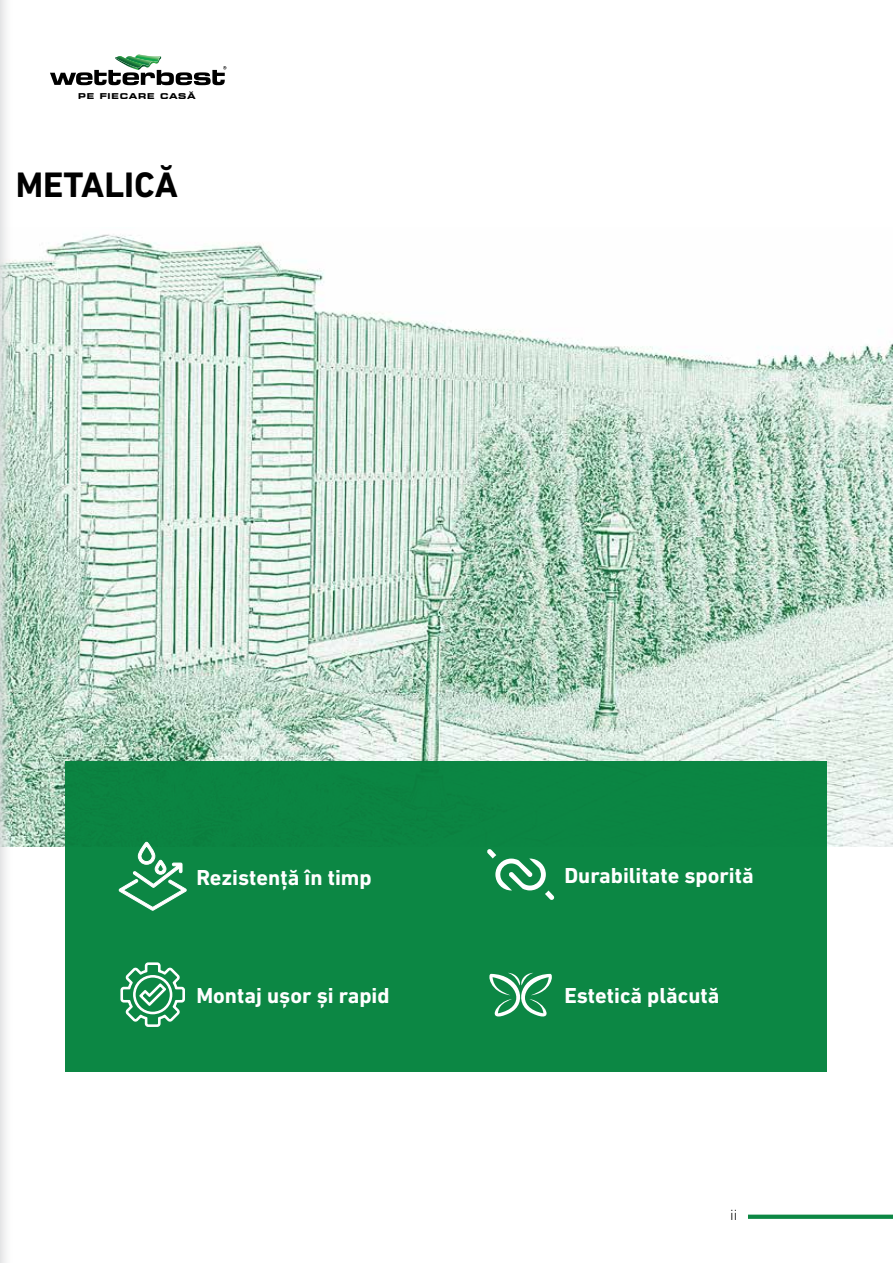
<style>
.page{position:relative;width:893px;height:1263px;background:#fff}
.page>*{position:absolute;margin:0;border:0;box-sizing:border-box;transform-origin:0 0}
.t1{font:700 36px "DIN Next LT Pro";color:#000}
.t2{font:700 22.05px "DIN Next LT Pro";color:#fff}
.t3{font:300 15px "DIN Next LT Pro";color:#000}
.t4{font:700 expanded 7.95px "Square 721 BT";letter-spacing:.1em;color:#000}
.s1{font-size:10.65px}
</style>
<div class="page">
<div style="left:748px;top:1214px;width:145px;height:5px;background:#0c8744"></div>
<svg style="left:50px;top:54px;width:176px;height:31px"></svg>
<img style="left:13px;top:234px;width:880px;height:612px">
<div style="left:66px;top:761px;width:761px;height:310px;background:#0c8744"></div>
<svg style="left:118px;top:841px;width:69px;height:70px"></svg>
<svg style="left:489px;top:973px;width:63px;height:44px"></svg>
<svg style="left:120px;top:962px;width:65px;height:65px"></svg>
<svg style="left:487px;top:849px;width:67px;height:51px"></svg>
<svg style="left:0;top:0;width:13px;height:1263px"></svg>
<p class="t4" style="left:78px;top:91px;width:119px">PE FIECARE CASA<span class="s1">˘</span></p>
<h1 class="t1" style="left:16px;top:164px;width:164px">METALICĂ</h1>
<p class="t2" style="left:196px;top:864px;width:177px">Rezistență în timp</p>
<p class="t2" style="left:564px;top:862px;width:191px">Durabilitate sporită</p>
<p class="t2" style="left:196px;top:982px;width:195px">Montaj ușor și rapid</p>
<p class="t2" style="left:564px;top:982px;width:157px">Estetică plăcută</p>
<p class="t3" style="left:730px;top:1206px;width:9px">ii</p>
</div>
